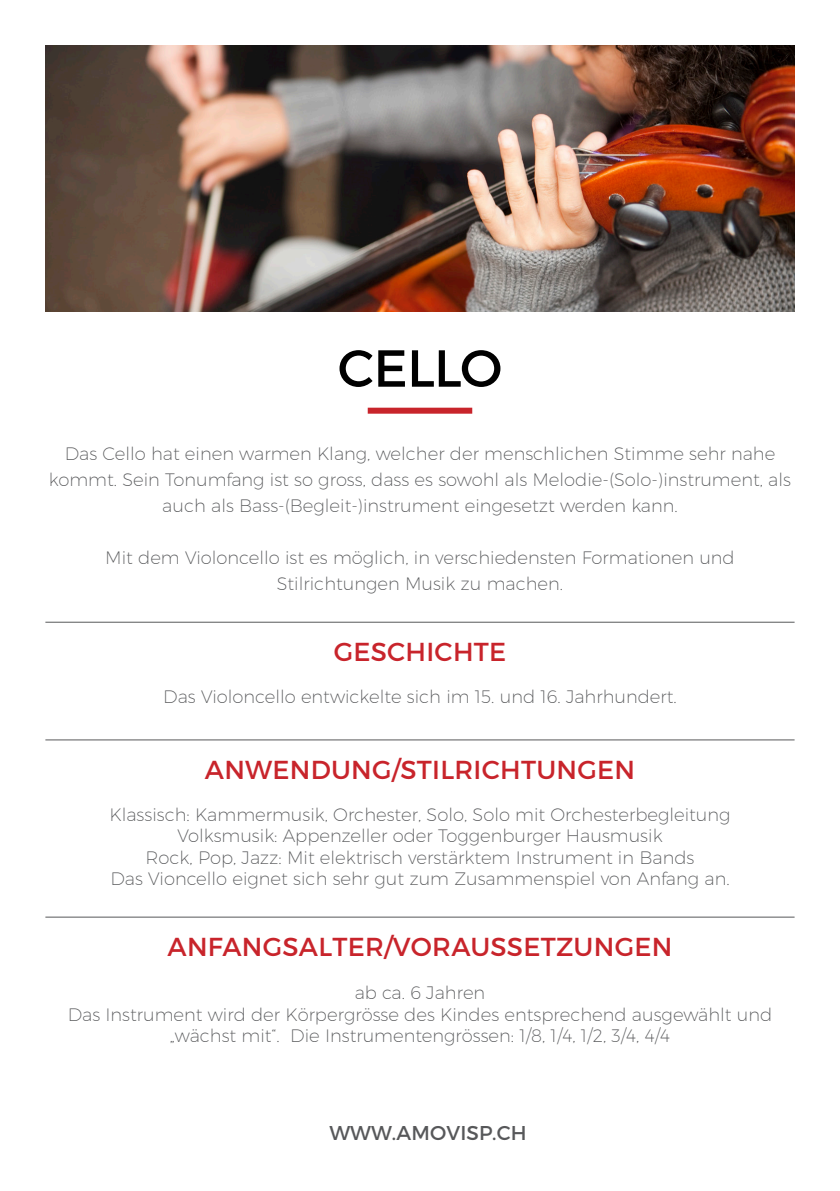
<style>
.page{position:relative;width:840px;height:1191px;background:#fff}
.page>*{position:absolute;margin:0;border:0;box-sizing:border-box;transform-origin:0 0}
.t1{font:52px "Montserrat";letter-spacing:-.015em;color:#000}
.t2{font:26px "Montserrat";letter-spacing:.01em;color:#c8242b}
.t3{font:20px "Montserrat";letter-spacing:.01em;color:#57585a}
.t4{font:200 18px/21.6px "Montserrat";color:#57585a;text-align:center}
</style>
<div class="page">
<div style="left:367px;top:408px;width:105px;height:6px;background:#c8242b"></div>
<hr style="left:45px;top:739px;width:749px;height:1px;background:#57585a">
<hr style="left:45px;top:916px;width:749px;height:1px;background:#57585a">
<img style="left:45px;top:45px;width:749px;height:267px">
<hr style="left:45px;top:622px;width:749px;height:1px;background:#57585a">
<h1 class="t1" style="left:337px;top:336px;width:166px">CELLO</h1>
<p class="t4" style="left:49px;top:440px;width:743px;line-height:26px">Das Cello hat einen warmen Klang, welcher der menschlichen Stimme sehr nahe kommt. Sein Tonumfang ist so gross, dass es sowohl als Melodie-(Solo-)instrument, als auch als Bass-(Begleit-)instrument eingesetzt werden kann.</p>
<p class="t4" style="left:105px;top:544px;width:630px;line-height:26px">Mit dem Violoncello ist es möglich, in verschiedensten Formationen und<br>Stilrichtungen Musik zu machen.</p>
<h2 class="t2" style="left:333px;top:635px;width:174px">GESCHICHTE</h2>
<p class="t4" style="left:163px;top:685px;width:515px">Das Violoncello entwickelte sich im 15. und 16. Jahrhundert.</p>
<h2 class="t2" style="left:205px;top:753px;width:431px">ANWENDUNG/STILRICHTUNGEN</h2>
<p class="t4" style="left:109px;top:803px;width:622px">Klassisch: Kammermusik, Orchester, Solo, Solo mit Orchesterbegleitung Volksmusik: Appenzeller oder Toggenburger Hausmusik<br>Rock, Pop, Jazz: Mit elektrisch verstärktem Instrument in Bands<br>Das Vioncello eignet sich sehr gut zum Zusammenspiel von Anfang an.</p>
<h2 class="t2" style="left:167px;top:930px;width:506px">ANFANGSALTER/VORAUSSETZUNGEN</h2>
<p class="t4" style="left:68px;top:981px;width:705px">ab ca. 6 Jahren<br>Das Instrument wird der Körpergrösse des Kindes entsprechend ausgewählt und „wächst mit“. Die Instrumentengrössen: 1/8, 1/4, 1/2, 3/4, 4/4</p>
<p class="t3" style="left:329px;top:1120px;width:199px">WWW.AMOVISP.CH</p>
</div>
